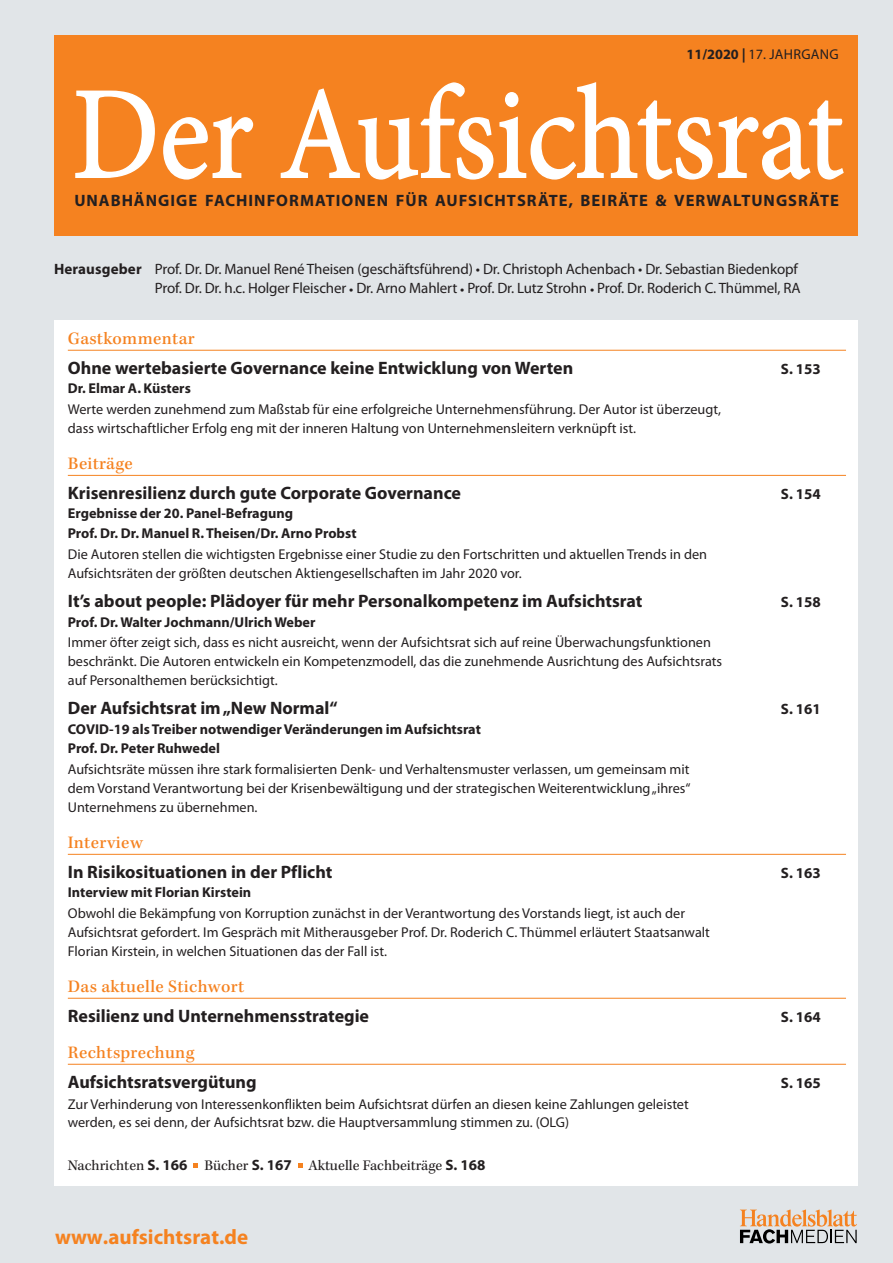
<style>
.page{position:relative;width:893px;height:1263px;background:#e1e5e8}
.page>*{position:absolute;margin:0;border:0;box-sizing:border-box;transform-origin:0 0}
.t1{font:700 21px "Myriad Pro";color:#f58220}
.t2{font:700 18px "Myriad Pro";color:#231f20}
.t3{font:500 18px "Kepler Std";letter-spacing:.02em;color:#f58220}
.t4{font:700 16.5px "Myriad Pro";letter-spacing:.06em;color:#231f20}
.t5{font:15px/19.5px "Myriad Pro";letter-spacing:-.01em;color:#231f20;text-align:right}
.t6{font:15px "Kepler Std";color:#231f20}
.t7{font:700 15px "Myriad Pro";color:#231f20}
.t8{font:14.25px/18.8px "Myriad Pro";color:#231f20}
.t9{font:700 14.25px/19.5px "Myriad Pro";color:#231f20}
.t10{font:14.25px "Myriad Pro";letter-spacing:.02em;color:#231f20}
.s1{font-weight:700}
.s2{font-family:"Myriad Pro";font-weight:700}
</style>
<div class="page">
<svg style="left:740px;top:1209px;width:117px;height:34px"></svg>
<div style="left:54px;top:35px;width:804px;height:200px;background:#f58220"></div>
<svg style="left:75px;top:82px;width:769px;height:98px"></svg>
<div style="left:54px;top:320px;width:804px;height:865px;background:#fff"></div>
<hr style="left:68px;top:350px;width:778px;height:1px;background:#f58220">
<hr style="left:68px;top:475px;width:778px;height:1px;background:#f58220">
<hr style="left:68px;top:854px;width:778px;height:1px;background:#f58220">
<hr style="left:68px;top:998px;width:778px;height:1px;background:#f58220">
<hr style="left:68px;top:1064px;width:778px;height:1px;background:#f58220">
<svg style="left:194px;top:1163px;width:4px;height:5px"></svg>
<svg style="left:298px;top:1163px;width:4px;height:5px"></svg>
<p class="t10" style="left:687px;top:50px;width:154px"><span class="s1">11/2020 |</span> 17. JAHRGANG</p>
<p class="t4" style="left:74px;top:195px;width:766px">UNABHÄNGIGE FACHINFORMATIONEN FÜR AUFSICHTSRÄTE, BEIRÄTE &amp; VERWALTUNGSRÄTE</p>
<p class="t5" style="left:54px;top:261px;width:748px"><span class="s1">Herausgeber</span> Prof. Dr. Dr. Manuel René Theisen (geschäftsführend) • Dr. Christoph Achenbach • Dr. Sebastian Biedenkopf<br>Prof. Dr. Dr. h.c. Holger Fleischer • Dr. Arno Mahlert • Prof. Dr. Lutz Strohn • Prof. Dr. Roderich C. Thümmel, RA</p>
<p class="t3" style="left:68px;top:332px;width:128px">Gastkommentar</p>
<p class="t2" style="left:68px;top:362px;width:507px">Ohne wertebasierte Governance keine Entwicklung von Werten</p>
<p class="t7" style="left:781px;top:364px;width:42px">S. 153</p>
<p class="t9" style="left:68px;top:380px;width:125px">Dr. Elmar A. Küsters</p>
<p class="t8" style="left:68px;top:401px;width:655px">Werte werden zunehmend zum Maßstab für eine erfolgreiche Unternehmensführung. Der Autor ist überzeugt, dass wirtschaftlicher Erfolg eng mit der inneren Haltung von Unternehmensleitern verknüpft ist.</p>
<p class="t3" style="left:68px;top:457px;width:66px">Beiträge</p>
<p class="t2" style="left:68px;top:487px;width:395px">Krisenresilienz durch gute Corporate Governance</p>
<p class="t7" style="left:781px;top:489px;width:42px">S. 154</p>
<p class="t9" style="left:68px;top:505px;width:290px">Ergebnisse der 20. Panel-Befragung<br>Prof. Dr. Dr. Manuel R. Theisen/Dr. Arno Probst</p>
<p class="t8" style="left:68px;top:546px;width:641px">Die Autoren stellen die wichtigsten Ergebnisse einer Studie zu den Fortschritten und aktuellen Trends in den<br>Aufsichtsräten der größten deutschen Aktiengesellschaften im Jahr 2020 vor.</p>
<p class="t2" style="left:68px;top:595px;width:576px">It’s about people: Plädoyer für mehr Personalkompetenz im Aufsichtsrat</p>
<p class="t7" style="left:781px;top:597px;width:42px">S. 158</p>
<p class="t9" style="left:68px;top:613px;width:249px">Prof. Dr.Walter Jochmann/UlrichWeber</p>
<p class="t8" style="left:68px;top:635px;width:656px">Immer öfter zeigt sich, dass es nicht ausreicht, wenn der Aufsichtsrat sich auf reine Überwachungsfunktionen beschränkt. Die Autoren entwickeln ein Kompetenzmodell, das die zunehmende Ausrichtung des Aufsichtsrats auf Personalthemen berücksichtigt.</p>
<p class="t2" style="left:68px;top:702px;width:271px">Der Aufsichtsrat im„New Normal“</p>
<p class="t7" style="left:781px;top:704px;width:42px">S. 161</p>
<p class="t9" style="left:68px;top:721px;width:415px">COVID-19 als Treiber notwendigerVeränderungen im Aufsichtsrat<br>Prof. Dr. Peter Ruhwedel</p>
<p class="t8" style="left:68px;top:762px;width:624px;text-align:justify">Aufsichtsräte müssen ihre stark formalisierten Denk- und Verhaltensmuster verlassen, um gemeinsam mit dem Vorstand Verantwortung bei der Krisenbewältigung und der strategischen Weiterentwicklung„ihres“ Unternehmens zu übernehmen.</p>
<p class="t3" style="left:68px;top:836px;width:76px">Interview</p>
<p class="t2" style="left:68px;top:866px;width:266px">In Risikosituationen in der Pflicht</p>
<p class="t7" style="left:781px;top:868px;width:42px">S. 163</p>
<p class="t9" style="left:68px;top:884px;width:185px">Interview mit Florian Kirstein</p>
<p class="t8" style="left:68px;top:905px;width:644px">Obwohl die Bekämpfung von Korruption zunächst in der Verantwortung des Vorstands liegt, ist auch der<br>Aufsichtsrat gefordert. Im Gespräch mit Mitherausgeber Prof. Dr. Roderich C. Thümmel erläutert Staatsanwalt<br>Florian Kirstein, in welchen Situationen das der Fall ist.</p>
<p class="t3" style="left:68px;top:980px;width:178px">Das aktuelle Stichwort</p>
<p class="t2" style="left:68px;top:1009px;width:303px">Resilienz und Unternehmensstrategie</p>
<p class="t7" style="left:781px;top:1011px;width:42px">S. 164</p>
<p class="t3" style="left:68px;top:1046px;width:128px">Rechtsprechung</p>
<p class="t2" style="left:68px;top:1075px;width:190px">Aufsichtsratsvergütung</p>
<p class="t7" style="left:781px;top:1078px;width:42px">S. 165</p>
<p class="t8" style="left:68px;top:1096px;width:622px">Zur Verhinderung von Interessenkonflikten beim Aufsichtsrat dürfen an diesen keine Zahlungen geleistet werden, es sei denn, der Aufsichtsrat bzw. die Hauptversammlung stimmen zu. (OLG)</p>
<p class="t6" style="left:68px;top:1160px;width:419px">Nachrichten <span class="s2">S. 166</span> Bücher <span class="s2">S. 167</span> Aktuelle Fachbeiträge <span class="s2">S. 168</span></p>
<h1 class="t1" style="left:55px;top:1230px;width:195px">www.aufsichtsrat.de</h1>
</div>
